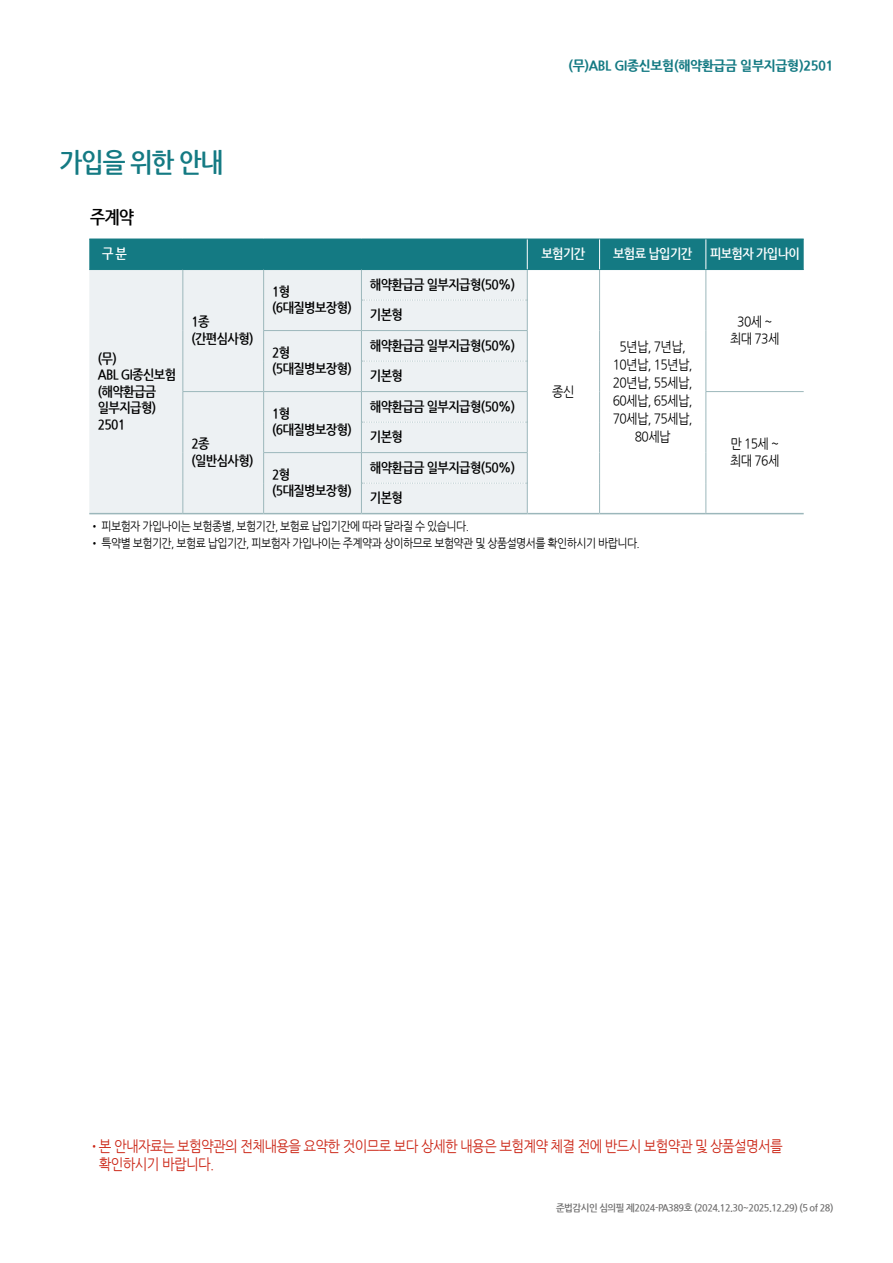
<style>
.page{position:relative;width:893px;height:1263px;background:#fff}
.page>*{position:absolute;margin:0;border:0;box-sizing:border-box;transform-origin:0 0}
.t1{font:700 27px "Nanum Gothic";letter-spacing:-.05em;color:#147a83;scale:.9 1}
.t2{font:700 18px "Nanum Gothic";color:#000;scale:.9 1}
.t3{font:15px/18px "Nanum Gothic";letter-spacing:-.05em;color:#cb2414;scale:.9 1}
.t4{font:700 13.5px/16.5px "Nanum Gothic";letter-spacing:-.05em;color:#000;scale:.9 1}
.t5{font:13.5px/18px "Nanum Gothic";letter-spacing:-.05em;color:#000;text-align:center;scale:.9 1}
.t6{font:800 13.5px "Nanum Gothic";letter-spacing:-.025em;color:#147a83;scale:.95 1}
.t7{font:700 13.5px "Nanum Gothic";letter-spacing:-.05em;color:#fff;scale:.9 1}
.t8{font:12px "Nanum Gothic";letter-spacing:-.05em;color:#000;scale:.9 1}
.t9{font:700 9.75px "Nanum Gothic";letter-spacing:-.05em;color:#727171;scale:.95 1}
.s1{font-size:12px}
</style>
<div class="page">
<div style="left:89px;top:240px;width:715px;height:29px;background:#147a83"></div>
<div style="left:89px;top:270px;width:438px;height:243px;background:#edf1f3"></div>
<hr style="left:89px;top:239px;width:94px;height:1px;background:#147a83">
<hr style="left:183px;top:239px;width:81px;height:1px;background:#147a83">
<hr style="left:264px;top:239px;width:97px;height:1px;background:#147a83">
<hr style="left:361px;top:239px;width:166px;height:1px;background:#147a83">
<hr style="left:527px;top:239px;width:73px;height:1px;background:#147a83">
<hr style="left:600px;top:239px;width:106px;height:1px;background:#147a83">
<hr style="left:706px;top:239px;width:98px;height:1px;background:#147a83">
<hr style="left:89px;top:269px;width:94px;height:1px;background:#147a83">
<hr style="left:183px;top:269px;width:81px;height:1px;background:#147a83">
<hr style="left:264px;top:269px;width:97px;height:1px;background:#147a83">
<hr style="left:361px;top:269px;width:166px;height:1px;background:#147a83">
<hr style="left:527px;top:269px;width:73px;height:1px;background:#147a83">
<hr style="left:600px;top:269px;width:106px;height:1px;background:#147a83">
<hr style="left:706px;top:269px;width:98px;height:1px;background:#147a83">
<hr style="left:527px;top:239px;width:1px;height:30px;background:#fff">
<hr style="left:599px;top:239px;width:1px;height:30px;background:#fff">
<hr style="left:705px;top:239px;width:1px;height:30px;background:#fff">
<hr style="left:89px;top:513px;width:94px;height:1px;background:#9cb7bb">
<hr style="left:182px;top:270px;width:1px;height:30px;background:#9cb7bb">
<hr style="left:182px;top:300px;width:1px;height:31px;background:#9cb7bb">
<hr style="left:182px;top:331px;width:1px;height:30px;background:#9cb7bb">
<hr style="left:182px;top:361px;width:1px;height:30px;background:#9cb7bb">
<hr style="left:263px;top:270px;width:1px;height:30px;background:#9cb7bb">
<hr style="left:263px;top:300px;width:1px;height:30px;background:#9cb7bb">
<hr style="left:361px;top:270px;width:1px;height:30px;background:#9cb7bb">
<hr style="left:527px;top:270px;width:1px;height:30px;background:#9cb7bb">
<hr style="left:599px;top:270px;width:1px;height:30px;background:#9cb7bb">
<hr style="left:599px;top:300px;width:1px;height:31px;background:#9cb7bb">
<hr style="left:599px;top:331px;width:1px;height:30px;background:#9cb7bb">
<hr style="left:599px;top:361px;width:1px;height:31px;background:#9cb7bb">
<hr style="left:599px;top:392px;width:1px;height:30px;background:#9cb7bb">
<hr style="left:599px;top:422px;width:1px;height:31px;background:#9cb7bb">
<hr style="left:599px;top:453px;width:1px;height:30px;background:#9cb7bb">
<hr style="left:599px;top:483px;width:1px;height:30px;background:#9cb7bb">
<hr style="left:527px;top:513px;width:73px;height:1px;background:#9cb7bb">
<hr style="left:600px;top:513px;width:106px;height:1px;background:#9cb7bb">
<hr style="left:705px;top:270px;width:1px;height:30px;background:#9cb7bb">
<hr style="left:705px;top:300px;width:1px;height:31px;background:#9cb7bb">
<hr style="left:705px;top:331px;width:1px;height:30px;background:#9cb7bb">
<hr style="left:705px;top:361px;width:1px;height:30px;background:#9cb7bb">
<svg style="left:362px;top:300px;width:165px;height:1px"></svg>
<hr style="left:361px;top:300px;width:1px;height:30px;background:#9cb7bb">
<hr style="left:527px;top:300px;width:1px;height:30px;background:#9cb7bb">
<hr style="left:263px;top:330px;width:98px;height:1px;background:#9cb7bb">
<hr style="left:263px;top:331px;width:1px;height:30px;background:#9cb7bb">
<hr style="left:263px;top:361px;width:1px;height:30px;background:#9cb7bb">
<hr style="left:361px;top:330px;width:167px;height:1px;background:#9cb7bb">
<hr style="left:361px;top:331px;width:1px;height:30px;background:#9cb7bb">
<hr style="left:527px;top:331px;width:1px;height:30px;background:#9cb7bb">
<svg style="left:362px;top:361px;width:165px;height:1px"></svg>
<hr style="left:361px;top:361px;width:1px;height:30px;background:#9cb7bb">
<hr style="left:527px;top:361px;width:1px;height:30px;background:#9cb7bb">
<hr style="left:182px;top:391px;width:82px;height:1px;background:#9cb7bb">
<hr style="left:182px;top:392px;width:1px;height:30px;background:#9cb7bb">
<hr style="left:182px;top:422px;width:1px;height:31px;background:#9cb7bb">
<hr style="left:182px;top:453px;width:1px;height:30px;background:#9cb7bb">
<hr style="left:182px;top:483px;width:1px;height:30px;background:#9cb7bb">
<hr style="left:183px;top:513px;width:81px;height:1px;background:#9cb7bb">
<hr style="left:264px;top:391px;width:97px;height:1px;background:#9cb7bb">
<hr style="left:263px;top:392px;width:1px;height:30px;background:#9cb7bb">
<hr style="left:263px;top:422px;width:1px;height:30px;background:#9cb7bb">
<hr style="left:361px;top:391px;width:167px;height:1px;background:#9cb7bb">
<hr style="left:361px;top:392px;width:1px;height:30px;background:#9cb7bb">
<hr style="left:527px;top:392px;width:1px;height:30px;background:#9cb7bb">
<hr style="left:705px;top:391px;width:99px;height:1px;background:#9cb7bb">
<hr style="left:705px;top:392px;width:1px;height:30px;background:#9cb7bb">
<hr style="left:705px;top:422px;width:1px;height:31px;background:#9cb7bb">
<hr style="left:705px;top:453px;width:1px;height:30px;background:#9cb7bb">
<hr style="left:705px;top:483px;width:1px;height:30px;background:#9cb7bb">
<hr style="left:706px;top:513px;width:98px;height:1px;background:#9cb7bb">
<svg style="left:362px;top:422px;width:165px;height:1px"></svg>
<hr style="left:361px;top:422px;width:1px;height:30px;background:#9cb7bb">
<hr style="left:527px;top:422px;width:1px;height:30px;background:#9cb7bb">
<hr style="left:263px;top:452px;width:98px;height:1px;background:#9cb7bb">
<hr style="left:263px;top:453px;width:1px;height:30px;background:#9cb7bb">
<hr style="left:263px;top:483px;width:1px;height:30px;background:#9cb7bb">
<hr style="left:264px;top:513px;width:97px;height:1px;background:#9cb7bb">
<hr style="left:361px;top:452px;width:167px;height:1px;background:#9cb7bb">
<hr style="left:361px;top:453px;width:1px;height:30px;background:#9cb7bb">
<hr style="left:527px;top:453px;width:1px;height:30px;background:#9cb7bb">
<hr style="left:361px;top:483px;width:1px;height:30px;background:#9cb7bb">
<hr style="left:527px;top:483px;width:1px;height:30px;background:#9cb7bb">
<svg style="left:362px;top:483px;width:165px;height:1px"></svg>
<hr style="left:361px;top:513px;width:166px;height:1px;background:#9cb7bb">
<h1 class="t1" style="left:60px;top:149px;width:183px">가입을 위한 안내</h1>
<h2 class="t2" style="left:90px;top:209px;width:50px">주계약</h2>
<p class="t6" style="left:568px;top:59px;width:281px">(무)ABL GI종신보험(해약환급금 일부지급형)2501</p>
<p class="t7" style="left:102px;top:247px;width:29px">구 분</p>
<p class="t7" style="left:541px;top:247px;width:50px">보험기간</p>
<p class="t7" style="left:613px;top:247px;width:89px">보험료 납입기간</p>
<p class="t7" style="left:710px;top:247px;width:101px">피보험자 가입나이</p>
<p class="t4" style="left:370px;top:276px;width:163px">해약환급금 일부지급형(50%)</p>
<p class="t4" style="left:272px;top:283px;width:90px">1형 (6대질병보장형)</p>
<p class="t4" style="left:370px;top:307px;width:38px">기본형</p>
<p class="t4" style="left:191px;top:314px;width:71px">1종 (간편심사형)</p>
<p class="t4" style="left:370px;top:337px;width:163px">해약환급금 일부지급형(50%)</p>
<p class="t4" style="left:370px;top:368px;width:38px">기본형</p>
<p class="t5" style="left:613px;top:338px;width:90px">5년납, 7년납,<br>10년납, 15년납,<br>20년납, 55세납,<br>60세납, 65세납,<br>70세납, 75세납,<br>80세납</p>
<p class="t4" style="left:272px;top:344px;width:90px">2형 (5대질병보장형)</p>
<p class="t4" style="left:98px;top:350px;width:89px">(무)<br>ABL GI종신보험 (해약환급금 일부지급형)<br>2501</p>
<p class="t5" style="left:552px;top:383px;width:26px">종신</p>
<p class="t4" style="left:370px;top:398px;width:163px">해약환급금 일부지급형(50%)</p>
<p class="t4" style="left:272px;top:405px;width:90px">1형 (6대질병보장형)</p>
<p class="t4" style="left:370px;top:429px;width:38px">기본형</p>
<p class="t4" style="left:191px;top:436px;width:71px">2종 (일반심사형)</p>
<p class="t4" style="left:370px;top:460px;width:163px">해약환급금 일부지급형(50%)</p>
<p class="t4" style="left:370px;top:490px;width:38px">기본형</p>
<p class="t8" style="left:89px;top:521px;width:423px">• 피보험자 가입나이는 보험종별, 보험기간, 보험료 납입기간에 따라 달라질 수 있습니다.</p>
<p class="t8" style="left:89px;top:537px;width:613px">• 특약별 보험기간, 보험료 납입기간, 피보험자 가입나이는 주계약과 상이하므로 보험약관 및 상품설명서를 확인하시기 바랍니다.</p>
<p class="t4" style="left:272px;top:467px;width:90px">2형 (5대질병보장형)</p>
<p class="t5" style="left:730px;top:314px;width:56px;line-height:16.5px">30세 ~ 최대 73세</p>
<p class="t5" style="left:730px;top:436px;width:56px;line-height:16.5px;text-align:left">만 15세 ~ 최대 76세</p>
<p class="t3" style="left:99px;top:1138px;width:762px;text-indent:-10px"><span class="s1">•</span>본 안내자료는 보험약관의 전체내용을 요약한 것이므로 보다 상세한 내용은 보험계약 체결 전에 반드시 보험약관 및 상품설명서를 확인하시기 바랍니다.</p>
<p class="t9" style="left:556px;top:1203px;width:293px">준법감시인 심의필 제2024-PA389호 (2024.12.30~2025.12.29) (5 of 28)</p>
</div>
